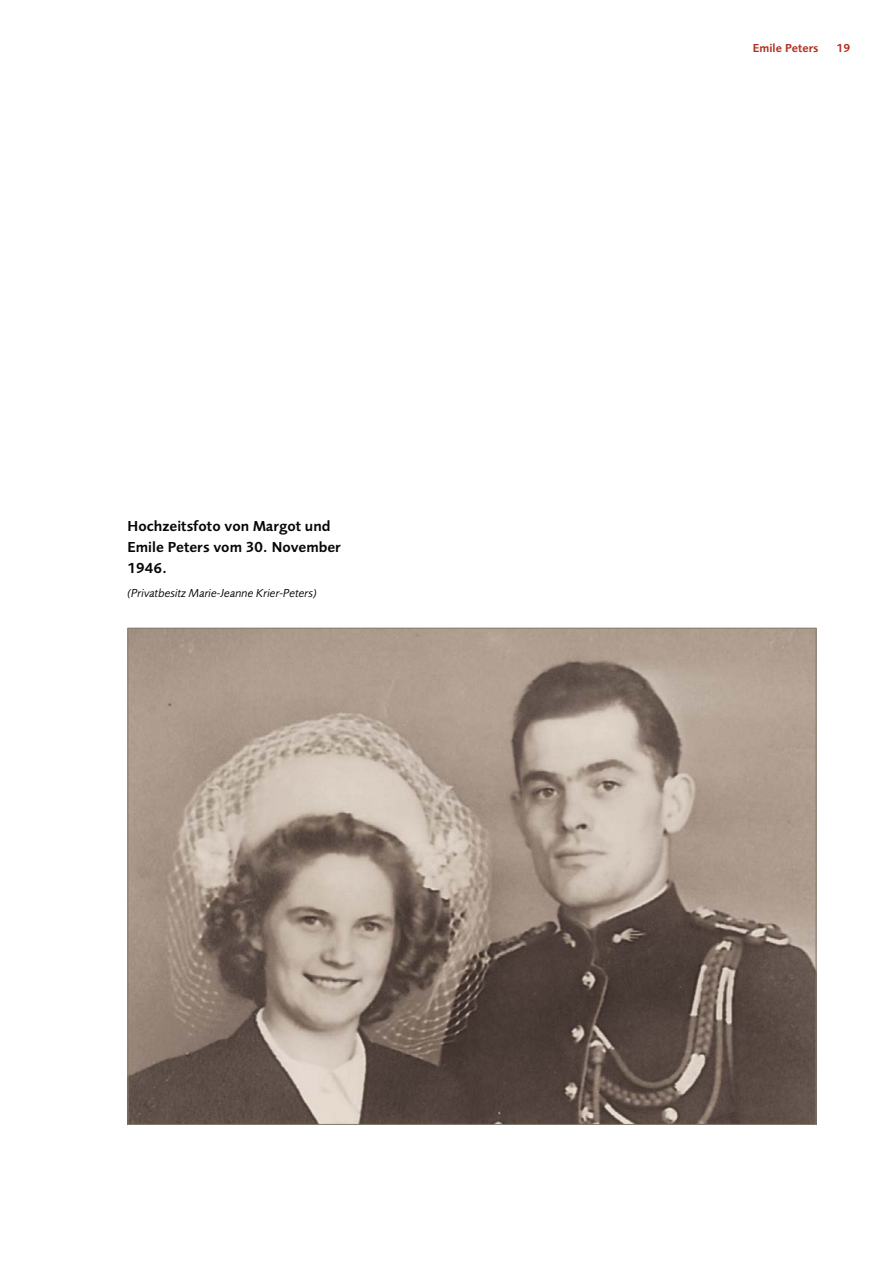
<style>
.page{position:relative;width:893px;height:1263px;background:#fff}
.page>*{position:absolute;margin:0;border:0;box-sizing:border-box;transform-origin:0 0}
.t1{font:15px/21px "Foundry Sans Demi CE";color:#060808}
.t2{font:12px "Foundry Sans Book Italic CE";color:#060808}
.t3{font:12px "Foundry Sans Demi CE";color:#b23120}
</style>
<div class="page">
<img style="left:130px;top:630px;width:684px;height:493px">
<p class="t1" style="left:128px;top:515px;width:215px">Hochzeitsfoto von Margot und<br>Emile Peters vom 30. November<br>1946.</p>
<p class="t2" style="left:128px;top:585px;width:191px">(Privatbesitz Marie-Jeanne Krier-Peters)</p>
<p class="t3" style="left:753px;top:41px;width:67px">Emile Peters</p>
<p class="t3" style="left:837px;top:41px;width:15px">19</p>
</div>
